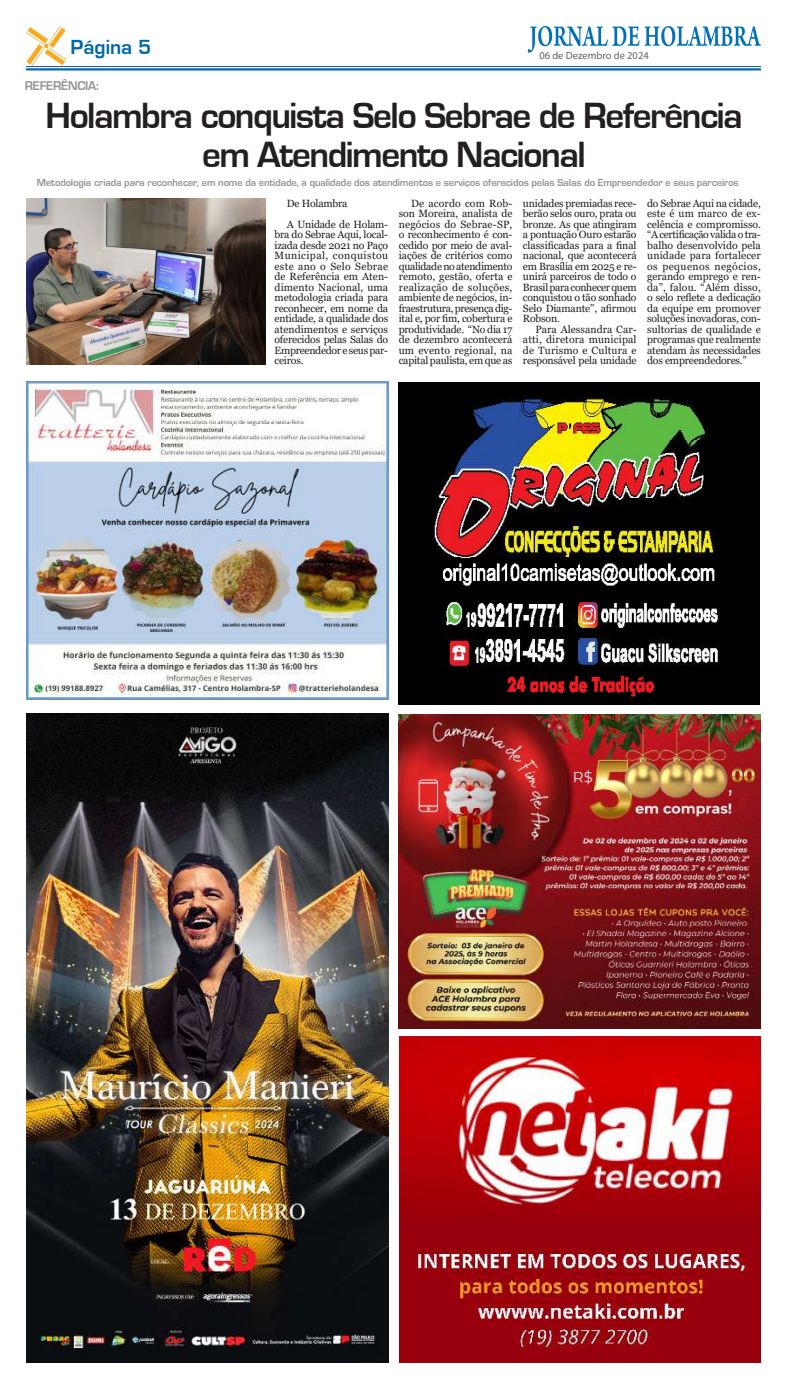
<style>
.page{position:relative;width:787px;height:1389px;background:#fff}
.page>*{position:absolute;margin:0;border:0;box-sizing:border-box;transform-origin:0 0}
.t1{font:37.62px/38.5px "Eurose";letter-spacing:-.04em;color:#231f20;text-align:center}
.t2{font:21.09px "Eurose";color:#0067aa}
.t3{font:13.12px "Eurose";letter-spacing:-.02em;color:#939598}
.t4{font:10.5px/10.5px "Georgia";letter-spacing:-.02em;color:#231f20;text-align:justify}
.t5{font:10.5px "Eurose";letter-spacing:-.01em;color:#939598}
.t6{font:10.5px "Myriad Pro";color:#636366}
</style>
<div class="page">
<hr style="left:26px;top:66px;width:734px;height:1px;background:#0067aa">
<hr style="left:26px;top:68px;width:734px;height:2px;background:#0067aa">
<svg style="left:26px;top:26px;width:41px;height:40px"></svg>
<svg style="left:527px;top:26px;width:233px;height:27px"></svg>
<img style="left:26px;top:382px;width:362px;height:318px">
<img style="left:398px;top:382px;width:361px;height:322px">
<img style="left:26px;top:714px;width:363px;height:649px">
<img style="left:399px;top:1036px;width:361px;height:327px">
<img style="left:398px;top:714px;width:362px;height:314px">
<img style="left:26px;top:198px;width:239px;height:166px">
<h2 class="t2" style="left:71px;top:36px;width:82px">Página 5</h2>
<p class="t6" style="left:539px;top:49px;width:111px">06 de Dezembro de 2024</p>
<p class="t3" style="left:25px;top:78px;width:75px">REFERÊNCIA:</p>
<h1 class="t1" style="left:45px;top:97px;width:698px">Holambra conquista Selo Sebrae de Referência em Atendimento Nacional</h1>
<p class="t4" style="left:287px;top:193px;width:103px;line-height:21px">De Holambra<br>A Unidade de Holam-</p>
<p class="t4" style="left:274px;top:230px;width:115px">bra do Sebrae Aqui, local&shy;izada desde 2021 no Paço Municipal, conquistou este ano o Selo Sebrae de Referência em Aten&shy;dimento Nacional, uma metodologia criada para reconhecer, em nome da entidade, a qualidade dos atendimentos e serviços oferecidos pelas Salas do Empreendedor e seus par&shy;ceiros.</p>
<p class="t5" style="left:37px;top:177px;width:703px">Metodologia criada para reconhecer, em nome da entidade, a qualidade dos atendimentos e serviços oferecidos pelas Salas do Empreendedor e seus parceiros</p>
<p class="t4" style="left:398px;top:198px;width:115px;text-indent:12px">De acordo com Rob&shy;son Moreira, analista de negócios do Sebrae-SP, o reconhecimento é con&shy;cedido por meio de aval&shy;iações de critérios como qualidade no atendimento remoto, gestão, oferta e realização de soluções, ambiente de negócios, in&shy;fraestrutura, presença dig&shy;ital e, por fim, cobertura e produtividade. “No dia 17 de dezembro acontecerá um evento regional, na capital paulista, em que as</p>
<p class="t4" style="left:522px;top:198px;width:115px">unidades premiadas rece&shy;berão selos ouro, prata ou bronze. As que atingiram a pontuação Ouro estarão classificadas para a final nacional, que acontecerá em Brasília em 2025 e re&shy;unirá parceiros de todo o Brasil para conhecer quem conquistou o tão sonhado Selo Diamante”, afirmou Robson.</p>
<p class="t4" style="left:647px;top:198px;width:115px">do Sebrae Aqui na cidade, este é um marco de ex&shy;celência e compromisso. “A certificação valida o tra&shy;balho desenvolvido pela unidade para fortalecer os pequenos negócios, gerando emprego e ren&shy;da”, falou. “Além disso, o selo reflete a dedicação da equipe em promover soluções inovadoras, con&shy;sultorias de qualidade e programas que realmente atendam às necessidades dos empreendedores.”</p>
<p class="t4" style="left:522px;top:324px;width:115px;text-indent:12px">Para Alessandra Car&shy;atti, diretora municipal de Turismo e Cultura e responsável pela unidade</p>
</div>
